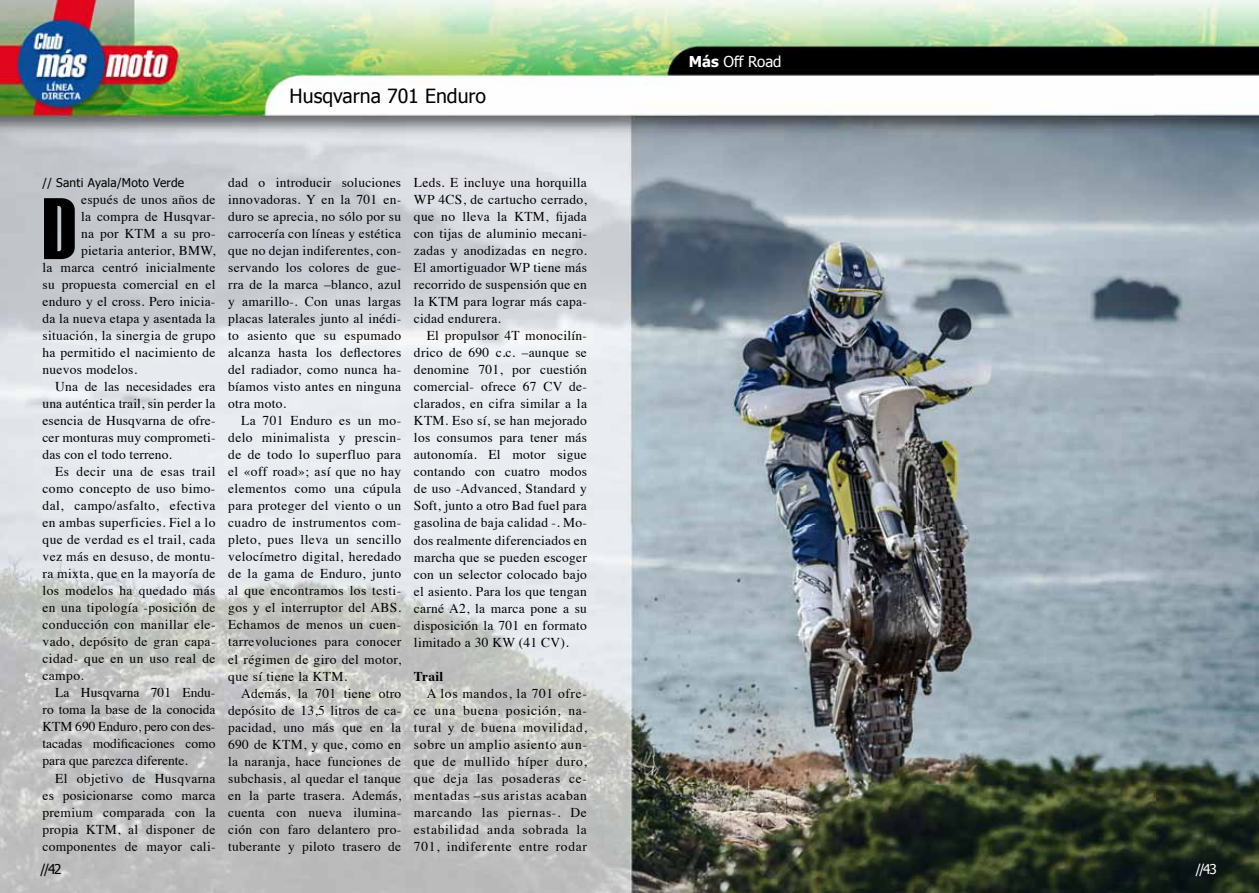
<style>
.page{position:relative;width:1259px;height:893px;background:#fff}
.page>*{position:absolute;margin:0;border:0;box-sizing:border-box;transform-origin:0 0}
.t1{font:87px "Haettenschweiler";color:#000}
.t2{font:19.5px "Tahoma";color:#000}
.t3{font:15px "Tahoma";color:#fff}
.t4{font:13.5px/17px "Times";letter-spacing:.02em;color:#000;text-align:justify}
.t5{font:13.5px "Times";color:#000}
.t6{font:700 13.5px "Times";letter-spacing:.02em;color:#000}
.t7{font:13.5px "Tahoma";color:#000}
.t8{font:13.5px "Tahoma";color:#fff}
.t9{font:12px "Tahoma";letter-spacing:.02em;color:#000}
.s1{font-weight:700}
</style>
<div class="page">
<img style="left:0;top:0;width:1154px;height:525px">
<img style="left:1154px;top:0;width:105px;height:893px">
<img style="left:0;top:525px;width:786px;height:368px">
<img style="left:786px;top:525px;width:369px;height:368px">
<h2 class="t2" style="left:290px;top:83px;width:198px">Husqvarna 701 Enduro</h2>
<p class="t9" style="left:43px;top:175px;width:143px">// Santi Ayala/Moto Verde</p>
<p class="t4" style="left:81px;top:190px;width:136px">espués de unos años de</p>
<p class="t4" style="left:81px;top:207px;width:136px">la compra de Husqvar-</p>
<p class="t4" style="left:81px;top:224px;width:136px">na por KTM a su pro-</p>
<p class="t4" style="left:81px;top:241px;width:136px">pietaria anterior, BMW,</p>
<p class="t4" style="left:43px;top:258px;width:174px">la marca centró inicialmente</p>
<p class="t4" style="left:43px;top:275px;width:174px">su propuesta comercial en el</p>
<p class="t4" style="left:43px;top:292px;width:174px">enduro y el cross. Pero inicia-</p>
<p class="t4" style="left:43px;top:309px;width:174px">da la nueva etapa y asentada la</p>
<p class="t4" style="left:43px;top:326px;width:174px">situación, la sinergia de grupo</p>
<p class="t4" style="left:43px;top:343px;width:174px">ha permitido el nacimiento de</p>
<p class="t4" style="left:43px;top:360px;width:96px">nuevos modelos.</p>
<p class="t4" style="left:55px;top:377px;width:162px">Una de las necesidades era</p>
<p class="t4" style="left:43px;top:394px;width:174px">una auténtica trail, sin perder la</p>
<p class="t4" style="left:43px;top:411px;width:174px">esencia de Husqvarna de ofre-</p>
<p class="t4" style="left:43px;top:428px;width:174px">cer monturas muy comprometi-</p>
<p class="t4" style="left:43px;top:445px;width:131px">das con el todo terreno.</p>
<p class="t4" style="left:55px;top:462px;width:162px">Es decir una de esas trail</p>
<p class="t4" style="left:43px;top:479px;width:174px">como concepto de uso bimo-</p>
<p class="t4" style="left:43px;top:496px;width:174px">dal, campo/asfalto, efectiva</p>
<p class="t4" style="left:43px;top:513px;width:174px">en ambas superficies. Fiel a lo</p>
<p class="t4" style="left:43px;top:530px;width:174px">que de verdad es el trail, cada</p>
<p class="t4" style="left:43px;top:547px;width:174px">vez más en desuso, de montu-</p>
<p class="t4" style="left:43px;top:564px;width:174px">ra mixta, que en la mayoría de</p>
<p class="t4" style="left:43px;top:581px;width:174px">los modelos ha quedado más</p>
<p class="t4" style="left:43px;top:598px;width:174px">en una tipología -posición de</p>
<p class="t4" style="left:43px;top:615px;width:174px">conducción con manillar ele-</p>
<p class="t4" style="left:43px;top:632px;width:174px">vado, depósito de gran capa-</p>
<p class="t4" style="left:43px;top:649px;width:174px">cidad- que en un uso real de</p>
<p class="t4" style="left:43px;top:666px;width:43px">campo.</p>
<p class="t5" style="left:55px;top:680px;width:162px">La Husqvarna 701 Endu-</p>
<p class="t5" style="left:43px;top:697px;width:174px">ro toma la base de la conocida</p>
<p class="t5" style="left:43px;top:714px;width:174px">KTM 690 Enduro, pero con des-</p>
<p class="t5" style="left:43px;top:731px;width:174px">tacadas modificaciones como</p>
<p class="t5" style="left:43px;top:748px;width:147px">para que parezca diferente.</p>
<p class="t4" style="left:55px;top:768px;width:162px">El objetivo de Husqvarna</p>
<p class="t4" style="left:43px;top:785px;width:174px">es posicionarse como marca</p>
<p class="t4" style="left:43px;top:802px;width:174px">premium comparada con la</p>
<p class="t4" style="left:43px;top:819px;width:174px">propia KTM, al disponer de</p>
<p class="t4" style="left:43px;top:836px;width:174px">componentes de mayor cali-</p>
<h1 class="t1" style="left:43px;top:179px;width:35px">D</h1>
<p class="t4" style="left:228px;top:173px;width:174px">dad o introducir soluciones innovadoras. Y en la 701 en&shy;duro se aprecia, no sólo por su carrocería con líneas y estética que no dejan indiferentes, con&shy;servando los colores de gue&shy;rra de la marca –blanco, azul y amarillo-. Con unas largas placas laterales junto al inédi&shy;to asiento que su espumado alcanza hasta los deflectores del radiador, como nunca ha&shy;bíamos visto antes en ninguna otra moto.</p>
<p class="t4" style="left:228px;top:411px;width:174px;text-indent:13px">La 701 Enduro es un mo&shy;delo minimalista y prescin&shy;de de todo lo superfluo para el «off road»; así que no hay elementos como una cúpula para proteger del viento o un cuadro de instrumentos com&shy;pleto, pues lleva un sencillo velocímetro digital, heredado de la gama de Enduro, junto al que encontramos los testi&shy;gos y el interruptor del ABS.<br>Echamos de menos un cuen&shy;tarrevoluciones para conocer el régimen de giro del motor, que sí tiene la KTM.</p>
<p class="t4" style="left:228px;top:683px;width:174px;text-indent:13px">Además, la 701 tiene otro depósito de 13,5 litros de ca&shy;pacidad, uno más que en la 690 de KTM, y que, como en la naranja, hace funciones de subchasis, al quedar el tanque en la parte trasera. Además, cuenta con nueva ilumina&shy;ción con faro delantero pro&shy;tuberante y piloto trasero de</p>
<p class="t4" style="left:414px;top:173px;width:174px">Leds. E incluye una horquilla WP 4CS, de cartucho cerrado, que no lleva la KTM, fijada con tijas de aluminio mecani&shy;zadas y anodizadas en negro.<br>El amortiguador WP tiene más recorrido de suspensión que en la KTM para lograr más capa&shy;cidad endurera.</p>
<p class="t4" style="left:414px;top:326px;width:174px;text-indent:13px">El propulsor 4T monocilín&shy;drico de 690 c.c. –aunque se denomine 701, por cuestión comercial- ofrece 67 CV de&shy;clarados, en cifra similar a la KTM. Eso sí, se han mejorado los consumos para tener más autonomía. El motor sigue contando con cuatro modos de uso -Advanced, Standard y Soft, junto a otro Bad fuel para gasolina de baja calidad -. Mo&shy;dos realmente diferenciados en marcha que se pueden escoger con un selector colocado bajo el asiento. Para los que tengan carné A2, la marca pone a su disposición la 701 en formato limitado a 30 KW (41 CV).</p>
<p class="t6" style="left:414px;top:663px;width:31px">Trail</p>
<p class="t4" style="left:414px;top:683px;width:174px;text-indent:13px">A los mandos, la 701 ofre&shy;ce una buena posición, na&shy;tural y de buena movilidad, sobre un amplio asiento aun&shy;que de mullido híper duro, que deja las posaderas ce&shy;mentadas –sus aristas acaban marcando las piernas-. De estabilidad anda sobrada la 701, indiferente entre rodar</p>
<p class="t3" style="left:688px;top:51px;width:94px"><span class="s1">Más</span> Off Road</p>
<p class="t7" style="left:40px;top:860px;width:23px">//42</p>
<p class="t8" style="left:1195px;top:860px;width:23px">//43</p>
</div>
